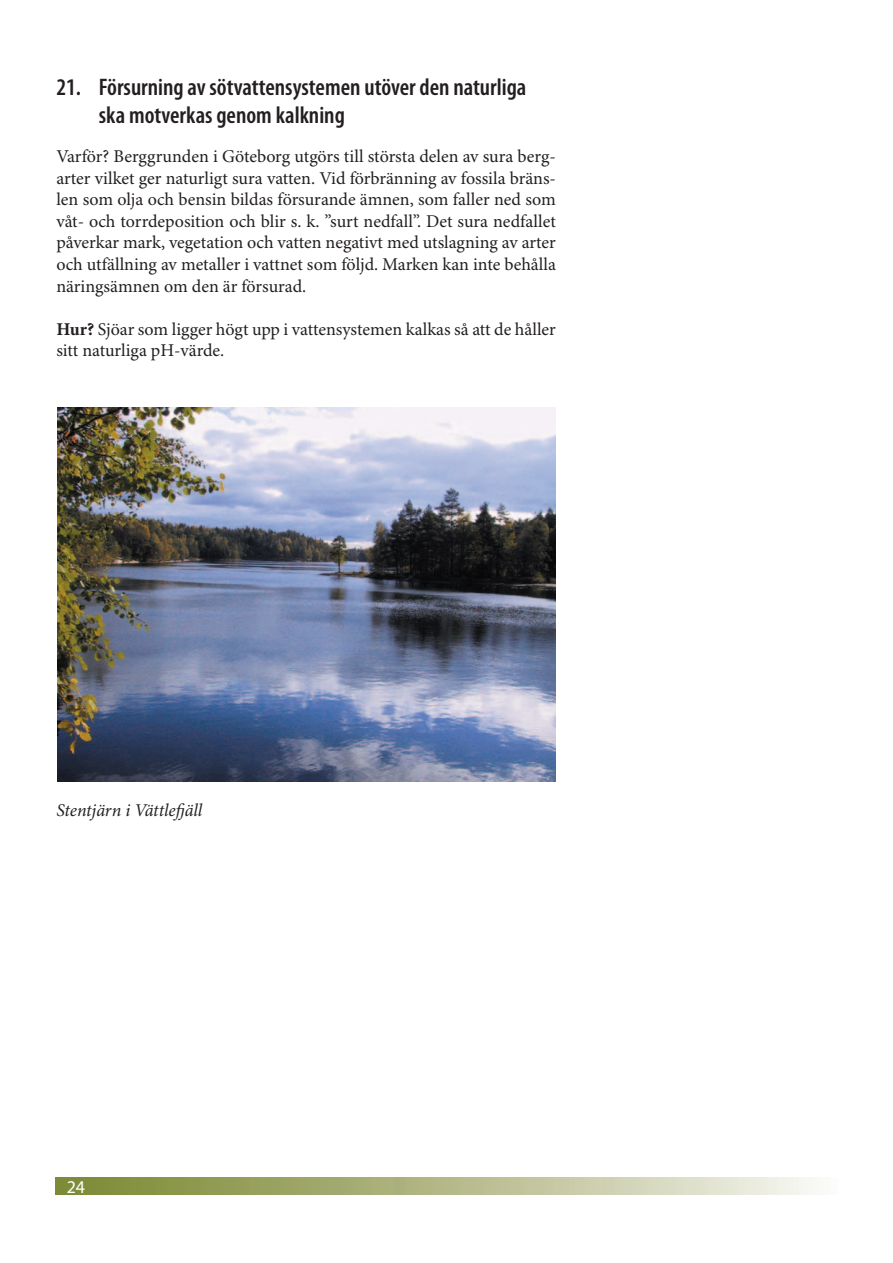
<style>
.page{position:relative;width:893px;height:1263px;background:#fff}
.page>*{position:absolute;margin:0;border:0;box-sizing:border-box;transform-origin:0 0}
.t1{font:600 condensed 24px/28.8px "Myriad Pro";color:#231f20}
.t2{font:18px/21.6px "Minion Pro";color:#231f20;text-align:justify}
.t3{font:italic 18px "Minion Pro";letter-spacing:-.01em;color:#231f20}
.t4{font:18px "Myriad Pro";color:#fff}
.s1{font-weight:700}
</style>
<div class="page">
<div style="left:55px;top:1178px;width:783px;height:17px;background:linear-gradient(to right,#77842b,#f7f5f0)"></div>
<img style="left:57px;top:407px;width:499px;height:374px">
<h1 class="t1" style="left:99px;top:73px;width:429px;text-indent:-43px">21. Försurning av sötvattensystemen utöver den naturliga ska motverkas genom kalkning</h1>
<p class="t2" style="left:56px;top:146px;width:501px">Varför? Berggrunden i Göteborg utgörs till största delen av sura berg&shy;arter vilket ger naturligt sura vatten. Vid förbränning av fossila bräns&shy;len som olja och bensin bildas försurande ämnen, som faller ned som våt- och torrdeposition och blir s. k. ”surt nedfall”. Det sura nedfallet påverkar mark, vegetation och vatten negativt med utslagning av arter och utfällning av metaller i vattnet som följd. Marken kan inte behålla näringsämnen om den är försurad.</p>
<p class="t2" style="left:56px;top:319px;width:501px"><span class="s1">Hur?</span> Sjöar som ligger högt upp i vattensystemen kalkas så att de håller sitt naturliga pH-värde.</p>
<p class="t3" style="left:56px;top:799px;width:147px">Stentjärn i Vättlefjäll</p>
<p class="t4" style="left:67px;top:1177px;width:20px">24</p>
</div>
